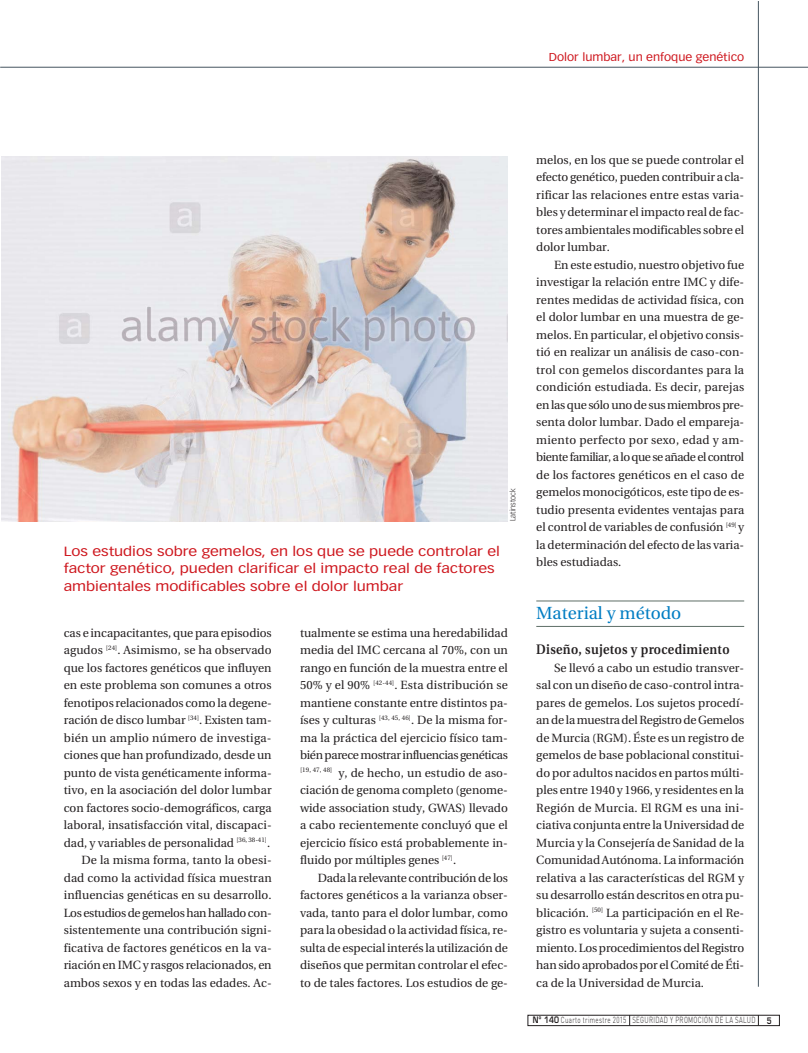
<style>
.page{position:relative;width:808px;height:1053px;background:#fff}
.page>*{position:absolute;margin:0;border:0;box-sizing:border-box;transform-origin:0 0}
.t1{font:17.5px "Utopia";color:#007dc3}
.t2{font:600 13.75px "Utopia";letter-spacing:.025em;color:#231f20;scale:.9 1}
.t3{font:13.12px/17.5px "Vectora LT";color:#ce171e;scale:1.2 1}
.t4{font:11.88px/17.5px "Utopia";color:#231f20;text-align:justify}
.t5{font:11.25px "Vectora LT";color:#ce171e;scale:1.1 1}
.t6{font:300 8.75px "DIN";letter-spacing:.05em;color:#231f20;scale:.7 1}
.t7{font:600 8.75px "Eurostile";color:#231f20;scale:.8 1}
.t8{font:300 7.5px "Vectora LT";color:#231f20}
.s1{font-family:"Eurostile";font-weight:600}
</style>
<div class="page">
<hr style="left:536px;top:600px;width:208px;height:1px;background:#5e6e66">
<hr style="left:536px;top:626px;width:208px;height:1px;background:#5e6e66">
<div style="left:528px;top:1014px;width:251px;height:11px;border:1px solid #231f20"></div>
<hr style="left:758px;top:1px;width:1px;height:985px;background:#455560">
<img style="left:1px;top:156px;width:507px;height:365px">
<hr style="left:0;top:67px;width:808px;height:1px;background:#455560">
<p class="t5" style="left:549px;top:52px;width:179px">Dolor lumbar, un enfoque genético</p>
<p class="t3" style="left:64px;top:543px;width:365px">Los estudios sobre gemelos, en los que se puede controlar el factor genético, pueden clarificar el impacto real de factores ambientales modificables sobre el dolor lumbar</p>
<p class="t8" style="left:510px;top:521px;width:34px;rotate:-90deg">Latinstock</p>
<p class="t4" style="left:64px;top:624px;width:209px;text-align:right">cas e incapacitantes, que para episodios agudos <sup>[24]</sup>. Asimismo, se ha observado que los factores genéticos que influyen en este problema son comunes a otros fenotipos relacionados como la degene&shy;ración de disco lumbar <sup>[34]</sup>. Existen tam&shy;bién un amplio número de investiga&shy;ciones que han profundizado, desde un punto de vista genéticamente informa&shy;tivo, en la asociación del dolor lumbar con factores socio-demográficos, carga laboral, insatisfacción vital, discapaci&shy;dad, y variables de personalidad <sup>[36,</sup> <sup>38-41]</sup>.<br>De la misma forma, tanto la obesi&shy;dad como la actividad física muestran influencias genéticas en su desarrollo.<br>Los estudios de gemelos han hallado con&shy;sistentemente una contribución signi&shy;ficativa de factores genéticos en la va&shy;riación en IMC y rasgos relacionados, en ambos sexos y en todas las edades. Ac-</p>
<p class="t4" style="left:300px;top:624px;width:209px">tualmente se estima una heredabilidad media del IMC cercana al 70%, con un rango en función de la muestra entre el 50% y el 90% <sup>[42-44]</sup>. Esta distribución se mantiene constante entre distintos pa&shy;íses y culturas <sup>[43,</sup> <sup>45,</sup> <sup>46]</sup>. De la misma for&shy;ma la práctica del ejercicio físico tam&shy;bién parece mostrar influencias genéticas <sup>[19,</sup> <sup>47,</sup> <sup>48]</sup> y, de hecho, un estudio de aso&shy;ciación de genoma completo (genome&shy;wide association study, GWAS) llevado a cabo recientemente concluyó que el ejercicio físico está probablemente in&shy;fluido por múltiples genes <sup>[47]</sup>.</p>
<p class="t4" style="left:300px;top:869px;width:209px;text-indent:18px">Dada la relevante contribución de los factores genéticos a la varianza obser&shy;vada, tanto para el dolor lumbar, como para la obesidad o la actividad física, re&shy;sulta de especial interés la utilización de diseños que permitan controlar el efec&shy;to de tales factores. Los estudios de ge-</p>
<p class="t4" style="left:536px;top:152px;width:209px">melos, en los que se puede controlar el efecto genético, pueden contribuir a cla&shy;rificar las relaciones entre estas varia&shy;bles y determinar el impacto real de fac&shy;tores ambientales modificables sobre el dolor lumbar.</p>
<p class="t4" style="left:536px;top:257px;width:209px;text-indent:18px">En este estudio, nuestro objetivo fue investigar la relación entre IMC y dife&shy;rentes medidas de actividad física, con el dolor lumbar en una muestra de ge&shy;melos. En particular, el objetivo consis&shy;tió en realizar un análisis de caso-con&shy;trol con gemelos discordantes para la condición estudiada. Es decir, parejas en las que sólo uno de sus miembros pre&shy;senta dolor lumbar. Dado el empareja&shy;miento perfecto por sexo, edad y am&shy;biente familiar, a lo que se añade el control de los factores genéticos en el caso de gemelos monocigóticos, este tipo de es&shy;tudio presenta evidentes ventajas para el control de variables de confusión <sup>[49]</sup> y la determinación del efecto de las varia&shy;bles estudiadas.</p>
<h1 class="t1" style="left:536px;top:606px;width:147px">Material y método</h1>
<p class="t2" style="left:536px;top:643px;width:216px">Diseño, sujetos y procedimiento</p>
<p class="t4" style="left:536px;top:659px;width:209px;text-indent:18px">Se llevó a cabo un estudio transver&shy;sal con un diseño de caso-control intra&shy;pares de gemelos. Los sujetos procedí&shy;an de la muestra del Registro de Gemelos de Murcia (RGM). Éste es un registro de gemelos de base poblacional constitui&shy;do por adultos nacidos en partos múlti&shy;ples entre 1940 y 1966, y residentes en la Región de Murcia. El RGM es una ini&shy;ciativa conjunta entre la Universidad de Murcia y la Consejería de Sanidad de la Comunidad Autónoma. La información relativa a las características del RGM y su desarrollo están descritos en otra pu&shy;blicación. <sup>[50]</sup> La participación en el Re&shy;gistro es voluntaria y sujeta a consenti&shy;miento. Los procedimientos del Registro han sido aprobados por el Comité de Éti&shy;ca de la Universidad de Murcia.</p>
<p class="t6" style="left:533px;top:1017px;width:320px"><span class="s1">Nº 140</span> Cuarto trimestre 2015 SEGURIDAD Y PROMOCIÓN DE LA SALUD</p>
<p class="t7" style="left:767px;top:1017px;width:8px">5</p>
</div>
